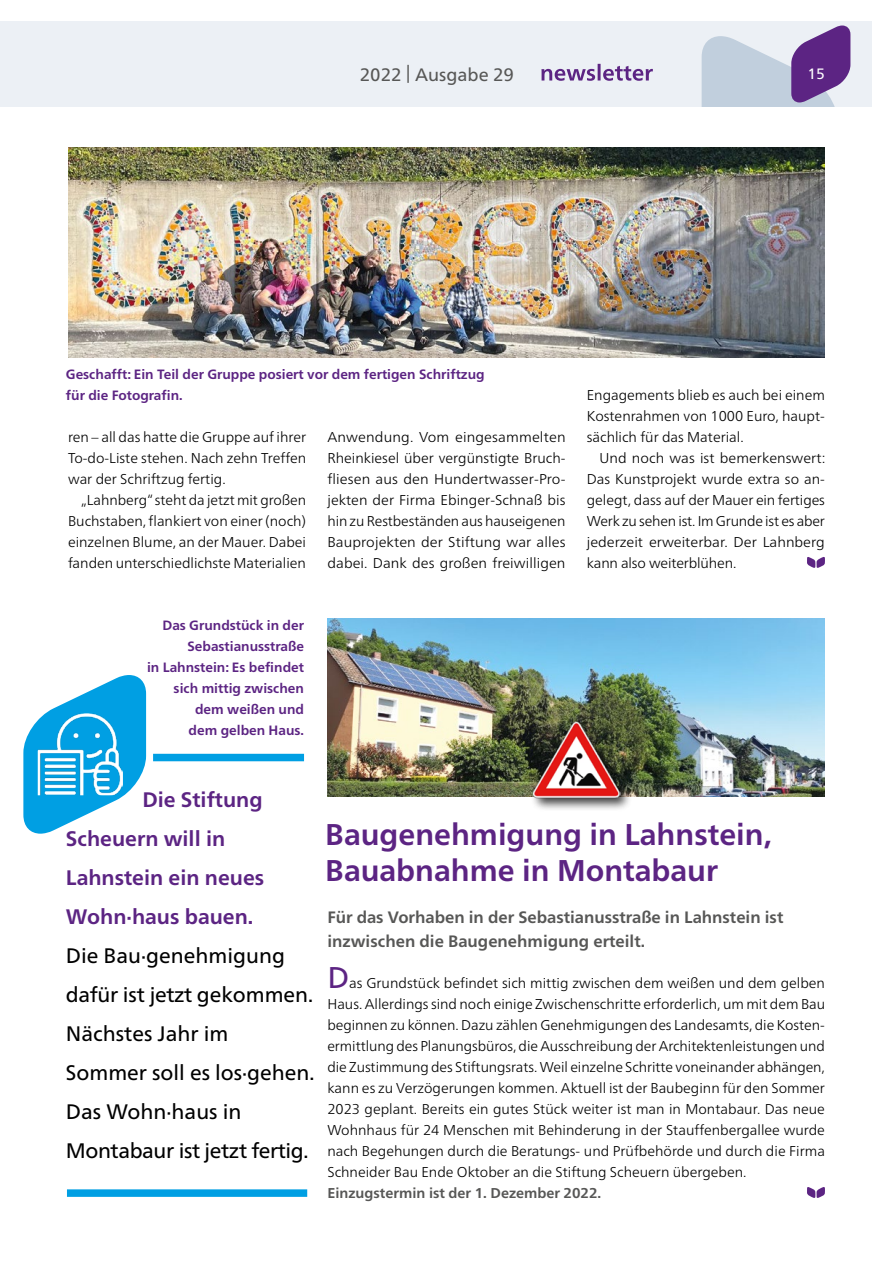
<style>
.page{position:relative;width:893px;height:1263px;background:#fff}
.page>*{position:absolute;margin:0;border:0;box-sizing:border-box;transform-origin:0 0}
.t1{font:700 30px/36px "Frutiger Neue LT Pro";color:#5c2483}
.t2{font:21px/39px "Frutiger Neue LT Pro";color:#000}
.t3{font:700 21px/39px "Frutiger Neue LT Pro";color:#5c2483}
.t4{font:18px "Frutiger Neue LT Pro";color:#575756}
.t5{font:700 16.5px/24px "Frutiger Neue LT Pro";color:#575756}
.t6{font:15px "Frutiger Neue LT Pro";color:#fff}
.t7{font:300 14.25px/21px "Frutiger Neue LT Pro";color:#000;text-align:justify}
.t8{font:700 14.25px "Frutiger Neue LT Pro";color:#575756}
.t9{font:700 13.5px/21px "Frutiger Neue LT Pro";color:#5c2483}
.s1{font-weight:400;font-size:30px;color:#5c2483}
</style>
<div class="page">
<div style="left:0;top:21px;width:872px;height:85px;background:#ecf0f5"></div>
<svg style="left:702px;top:26px;width:148px;height:80px"></svg>
<svg style="left:541px;top:64px;width:112px;height:17px"></svg>
<img style="left:68px;top:148px;width:757px;height:210px">
<div style="left:153px;top:754px;width:151px;height:7px;background:#009fe3"></div>
<svg style="left:23px;top:675px;width:123px;height:159px"></svg>
<img style="left:38px;top:713px;width:85px;height:82px">
<div style="left:67px;top:1189px;width:240px;height:8px;background:#009fe3"></div>
<img style="left:327px;top:619px;width:498px;height:177px">
<svg style="left:807px;top:1187px;width:18px;height:11px"></svg>
<div style="left:530px;top:719px;width:102px;height:93px;background:#000;opacity:.75"></div>
<img style="left:533px;top:716px;width:87px;height:86px">
<svg style="left:807px;top:557px;width:18px;height:11px"></svg>
<p class="t4" style="left:360px;top:63px;width:156px">2022 | Ausgabe 29</p>
<p class="t6" style="left:807px;top:65px;width:19px">15</p>
<p class="t9" style="left:66px;top:364px;width:420px">Geschafft: Ein Teil der Gruppe posiert vor dem fertigen Schriftzug für die Fotografin.</p>
<p class="t7" style="left:68px;top:426px;width:240px">ren – all das hatte die Gruppe auf ihrer To-do-Liste stehen. Nach zehn Treffen war der Schriftzug fertig.</p>
<p class="t7" style="left:68px;top:489px;width:240px;text-indent:13px">„Lahnberg“ steht da jetzt mit großen Buchstaben, flankiert von einer (noch) einzelnen Blume, an der Mauer. Dabei fanden unterschiedlichste Materialien</p>
<p class="t9" style="left:147px;top:614px;width:158px;text-align:right">Das Grundstück in der<br>Sebastianusstraße<br>in Lahnstein: Es befindet sich mittig zwischen dem weißen und<br>dem gelben Haus.</p>
<p class="t7" style="left:327px;top:426px;width:240px">Anwendung. Vom eingesammelten Rheinkiesel über vergünstigte Bruch&shy;fliesen aus den Hundertwasser-Pro&shy;jekten der Firma Ebinger-Schnaß bis hin zu Restbeständen aus hauseigenen Bauprojekten der Stiftung war alles dabei. Dank des großen freiwilligen</p>
<p class="t7" style="left:587px;top:384px;width:240px">Engagements blieb es auch bei einem Kostenrahmen von 1000 Euro, haupt&shy;sächlich für das Material.</p>
<p class="t7" style="left:587px;top:447px;width:240px;text-indent:13px">Und noch was ist bemerkenswert:<br>Das Kunstprojekt wurde extra so an&shy;gelegt, dass auf der Mauer ein fertiges Werk zu sehen ist. Im Grunde ist es aber jederzeit erweiterbar. Der Lahnberg kann also weiterblühen.</p>
<h2 class="t3" style="left:66px;top:780px;width:200px;text-indent:77px">Die Stiftung<br>Scheuern will in<br>Lahnstein ein neues<br>Wohn·haus bauen.</h2>
<h2 class="t2" style="left:66px;top:936px;width:250px">Die Bau·genehmigung dafür ist jetzt gekommen.<br>Nächstes Jahr im<br>Sommer soll es los·gehen.<br>Das Wohn·haus in<br>Montabaur ist jetzt fertig.</h2>
<h1 class="t1" style="left:325px;top:816px;width:448px">Baugenehmigung in Lahnstein,<br>Bauabnahme in Montabaur</h1>
<p class="t5" style="left:327px;top:905px;width:457px">Für das Vorhaben in der Sebastianusstraße in Lahnstein ist inzwischen die Baugenehmigung erteilt.</p>
<p class="t7" style="left:327px;top:972px;width:499px"><span class="s1">D</span>as Grundstück befindet sich mittig zwischen dem weißen und dem gelben Haus. Allerdings sind noch einige Zwischenschritte erforderlich, um mit dem Bau beginnen zu können. Dazu zählen Genehmigungen des Landesamts, die Kosten&shy;ermittlung des Planungsbüros, die Ausschreibung der Architektenleistungen und die Zustimmung des Stiftungsrats. Weil einzelne Schritte voneinander abhängen, kann es zu Verzögerungen kommen. Aktuell ist der Baubeginn für den Sommer 2023 geplant. Bereits ein gutes Stück weiter ist man in Montabaur. Das neue Wohnhaus für 24 Menschen mit Behinderung in der Stauffenbergallee wurde nach Begehungen durch die Beratungs- und Prüfbehörde und durch die Firma Schneider Bau Ende Oktober an die Stiftung Scheuern übergeben.</p>
<p class="t8" style="left:327px;top:1184px;width:275px">Einzugstermin ist der 1. Dezember 2022.</p>
</div>
